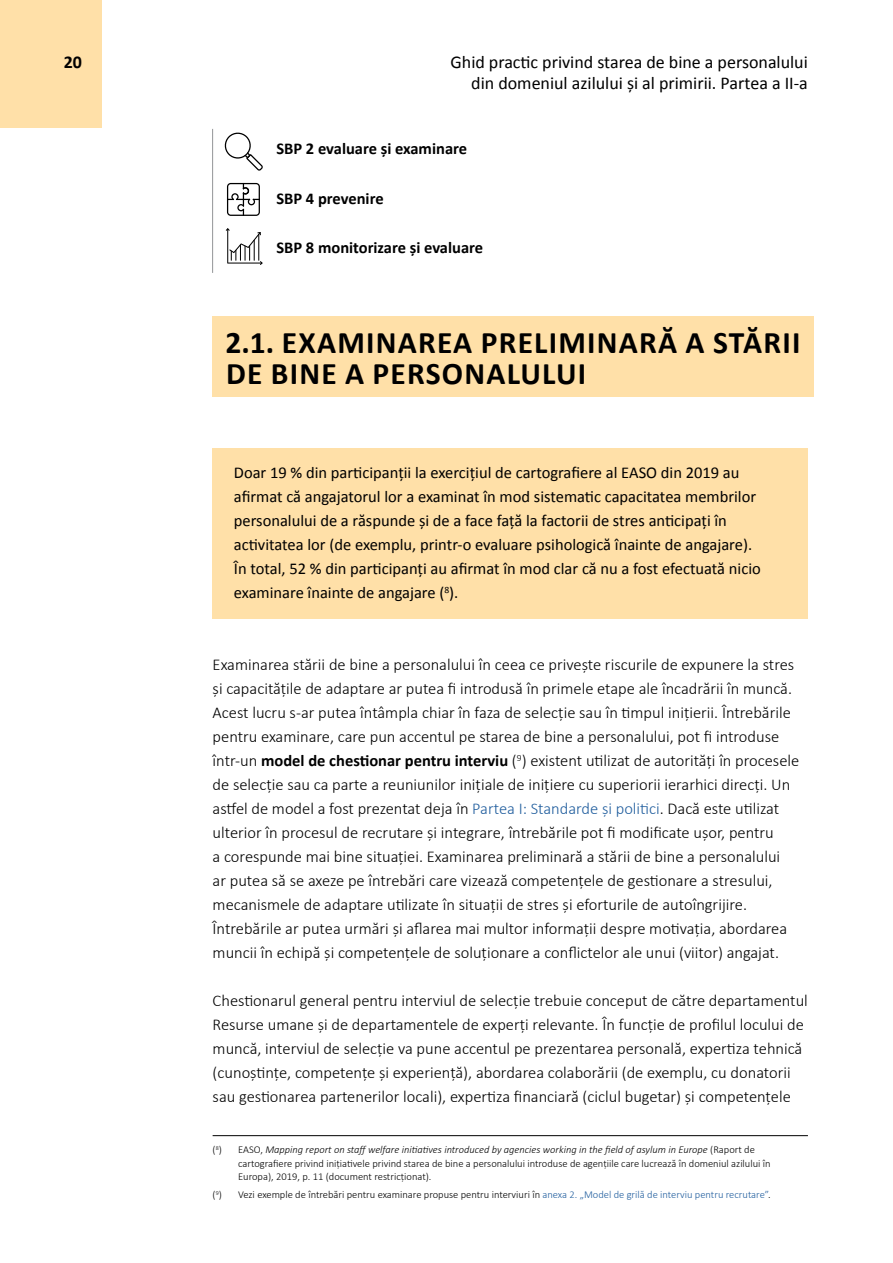
<style>
.page{position:relative;width:893px;height:1263px;background:#fff}
.page>*{position:absolute;margin:0;border:0;box-sizing:border-box;transform-origin:0 0}
.HL2{font:700 31.5px/31.5px "Calibri";letter-spacing:.04em;color:#000}
.t1{font:18px/21.6px "Calibri";color:#000;text-align:right}
.t2{font:700 18px "Calibri";color:#000}
.text{font:300 16.5px/24px "Calibri";color:#000}
.box{font:16.5px/24px "Calibri";color:#000}
.box-2{font:700 16.5px "Calibri";color:#000}
.footnote{font:300 10.5px/13.5px "Calibri";color:#000}
.s1{font-weight:700}
.s2{color:#215e9e}
.s3{font-style:italic}
</style>
<div class="page">
<div style="left:0;top:0;width:102px;height:128px;background:#ffe0a8"></div>
<div style="left:213px;top:317px;width:601px;height:80px;background:#ffe0a8"></div>
<div style="left:213px;top:449px;width:595px;height:170px;background:#ffe0a8"></div>
<hr style="left:213px;top:1135px;width:595px;height:1px;background:#000">
<svg style="left:224px;top:132px;width:39px;height:39px"></svg>
<hr style="left:212px;top:129px;width:1px;height:144px;background:#939598">
<svg style="left:227px;top:183px;width:33px;height:33px"></svg>
<svg style="left:226px;top:228px;width:36px;height:37px"></svg>
<p class="t2" style="left:64px;top:50px;width:20px">20</p>
<p class="t1" style="left:450px;top:51px;width:359px">Ghid practic privind starea de bine a personalului din domeniul azilului și al primirii. Partea a II-a</p>
<p class="box-2" style="left:276px;top:138px;width:192px">SBP 2 evaluare și examinare</p>
<p class="box-2" style="left:276px;top:188px;width:109px">SBP 4 prevenire</p>
<p class="box-2" style="left:276px;top:237px;width:208px">SBP 8 monitorizare și evaluare</p>
<h2 class="HL2" style="left:225px;top:327px;width:577px">2.1. EXAMINAREA PRELIMINARĂ A STĂRII<br>DE BINE A PERSONALULUI</h2>
<p class="box" style="left:234px;top:461px;width:528px">Doar 19 % din participanții la exercițiul de cartografiere al EASO din 2019 au afirmat că angajatorul lor a examinat în mod sistematic capacitatea membrilor personalului de a răspunde și de a face față la factorii de stres anticipați în activitatea lor (de exemplu, printr-o evaluare psihologică înainte de angajare).<br>În total, 52 % din participanți au afirmat în mod clar că nu a fost efectuată nicio examinare înainte de angajare (<sup>8</sup>).</p>
<p class="text" style="left:213px;top:652px;width:588px">Examinarea stării de bine a personalului în ceea ce privește riscurile de expunere la stres și capacitățile de adaptare ar putea fi introdusă în primele etape ale încadrării în muncă.<br>Acest lucru s-ar putea întâmpla chiar în faza de selecție sau în timpul inițierii. Întrebările pentru examinare, care pun accentul pe starea de bine a personalului, pot fi introduse într-un <span class="s1">model de chestionar pentru interviu</span> (<sup>9</sup>) existent utilizat de autorități în procesele de selecție sau ca parte a reuniunilor inițiale de inițiere cu superiorii ierarhici direcți. Un astfel de model a fost prezentat deja în <span class="s2">Partea I: Standarde și politici</span>. Dacă este utilizat ulterior în procesul de recrutare și integrare, întrebările pot fi modificate ușor, pentru<br>a corespunde mai bine situației. Examinarea preliminară a stării de bine a personalului<br>ar putea să se axeze pe întrebări care vizează competențele de gestionare a stresului, mecanismele de adaptare utilizate în situații de stres și eforturile de autoîngrijire.<br>Întrebările ar putea urmări și aflarea mai multor informații despre motivația, abordarea muncii în echipă și competențele de soluționare a conflictelor ale unui (viitor) angajat.</p>
<p class="text" style="left:213px;top:988px;width:597px">Chestionarul general pentru interviul de selecție trebuie conceput de către departamentul Resurse umane și de departamentele de experți relevante. În funcție de profilul locului de muncă, interviul de selecție va pune accentul pe prezentarea personală, expertiza tehnică (cunoștințe, competențe și experiență), abordarea colaborării (de exemplu, cu donatorii sau gestionarea partenerilor locali), expertiza financiară (ciclul bugetar) și competențele</p>
<p class="footnote" style="left:238px;top:1143px;width:534px;text-indent:-26px">(<sup>8</sup>) EASO, <span class="s3">Mapping report on staff welfare initiatives introduced by agencies working in the field of asylum in Europe</span> (Raport de cartografiere privind inițiativele privind starea de bine a personalului introduse de agențiile care lucrează în domeniul azilului în<br>Europa), 2019, p. 11 (document restricționat).</p>
<p class="footnote" style="left:213px;top:1188px;width:560px">(<sup>9</sup>) Vezi exemple de întrebări pentru examinare propuse pentru interviuri în <span class="s2">anexa 2. „Model de grilă de interviu pentru recrutare”</span>.</p>
</div>
